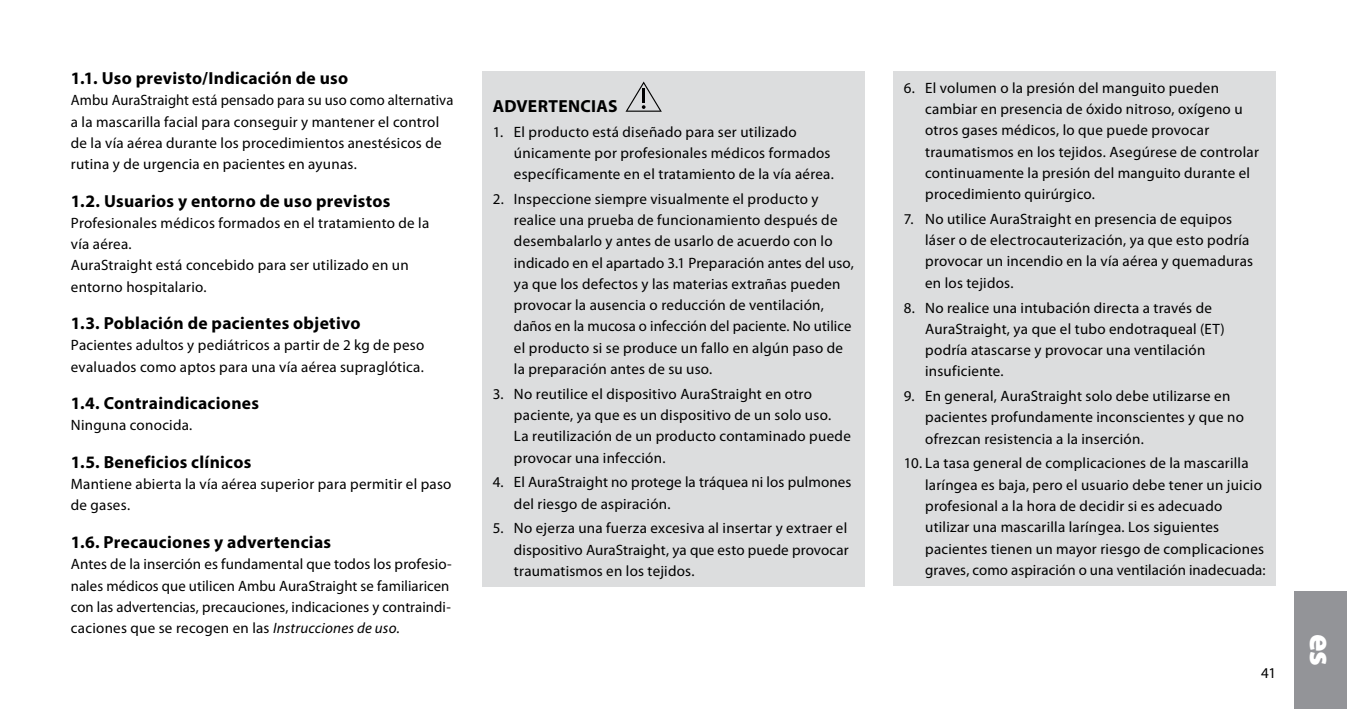
<style>
.page{position:relative;width:1347px;height:709px;background:#fff}
.page>*{position:absolute;margin:0;border:0;box-sizing:border-box;transform-origin:0 0}
.t1{font:900 32.5px "Myriad Pro";color:#fff}
.t2{font:700 17.5px "Myriad Pro";letter-spacing:.02em;color:#000}
.t3{font:15px/21.2px "Myriad Pro";letter-spacing:.015em;color:#000}
.s1{font-style:italic}
</style>
<div class="page">
<div style="left:1293px;top:591px;width:53px;height:118px;background:#939498"></div>
<div style="left:482px;top:71px;width:383px;height:515px;background:#dcddde"></div>
<svg style="left:625px;top:81px;width:37px;height:31px"></svg>
<div style="left:893px;top:71px;width:383px;height:514px;background:#dcddde"></div>
<p class="t2" style="left:71px;top:67px;width:279px">1.1. Uso previsto/Indicación de uso</p>
<p class="t3" style="left:71px;top:90px;width:384px">Ambu AuraStraight está pensado para su uso como alternativa a la mascarilla facial para conseguir y mantener el control de la vía aérea durante los procedimientos anestésicos de rutina y de urgencia en pacientes en ayunas.</p>
<p class="t2" style="left:71px;top:189px;width:321px">1.2. Usuarios y entorno de uso previstos</p>
<p class="t3" style="left:71px;top:212px;width:360px">Profesionales médicos formados en el tratamiento de la vía aérea.<br>AuraStraight está concebido para ser utilizado en un entorno hospitalario.</p>
<p class="t2" style="left:71px;top:312px;width:291px">1.3. Población de pacientes objetivo</p>
<p class="t3" style="left:71px;top:335px;width:355px">Pacientes adultos y pediátricos a partir de 2 kg de peso evaluados como aptos para una vía aérea supraglótica.</p>
<p class="t2" style="left:71px;top:392px;width:190px">1.4. Contraindicaciones</p>
<p class="t3" style="left:71px;top:415px;width:123px">Ninguna conocida.</p>
<p class="t2" style="left:71px;top:450px;width:182px">1.5. Beneficios clínicos</p>
<p class="t3" style="left:71px;top:474px;width:382px">Mantiene abierta la vía aérea superior para permitir el paso de gases.</p>
<p class="t2" style="left:71px;top:530px;width:262px">1.6. Precauciones y advertencias</p>
<p class="t3" style="left:71px;top:554px;width:382px">Antes de la inserción es fundamental que todos los profesio&shy;nales médicos que utilicen Ambu AuraStraight se familiaricen con las advertencias, precauciones, indicaciones y contraindi&shy;caciones que se recogen en las <span class="s1">Instrucciones de uso.</span></p>
<p class="t2" style="left:493px;top:94px;width:126px">ADVERTENCIAS</p>
<p class="t3" style="left:514px;top:121px;width:321px;text-indent:-21px">1. El producto está diseñado para ser utilizado únicamente por profesionales médicos formados específicamente en el tratamiento de la vía aérea.</p>
<p class="t3" style="left:514px;top:188px;width:341px;text-indent:-21px">2. Inspeccione siempre visualmente el producto y realice una prueba de funcionamiento después de desembalarlo y antes de usarlo de acuerdo con lo indicado en el apartado 3.1 Preparación antes del uso, ya que los defectos y las materias extrañas pueden provocar la ausencia o reducción de ventilación, daños en la mucosa o infección del paciente. No utilice el producto si se produce un fallo en algún paso de la preparación antes de su uso.</p>
<p class="t3" style="left:514px;top:383px;width:338px;text-indent:-21px">3. No reutilice el dispositivo AuraStraight en otro paciente, ya que es un dispositivo de un solo uso.<br>La reutilización de un producto contaminado puede provocar una infección.</p>
<p class="t3" style="left:514px;top:472px;width:339px;text-indent:-21px">4. El AuraStraight no protege la tráquea ni los pulmones del riesgo de aspiración.</p>
<p class="t3" style="left:514px;top:518px;width:336px;text-align:justify;text-indent:-21px">5. No ejerza una fuerza excesiva al insertar y extraer el dispositivo AuraStraight, ya que esto puede provocar traumatismos en los tejidos.</p>
<p class="t3" style="left:925px;top:77px;width:335px;text-indent:-21px">6. El volumen o la presión del manguito pueden cambiar en presencia de óxido nitroso, oxígeno u otros gases médicos, lo que puede provocar traumatismos en los tejidos. Asegúrese de controlar continuamente la presión del manguito durante el procedimiento quirúrgico.</p>
<p class="t3" style="left:925px;top:208px;width:329px;text-indent:-21px">7. No utilice AuraStraight en presencia de equipos láser o de electrocauterización, ya que esto podría provocar un incendio en la vía aérea y quemaduras en los tejidos.</p>
<p class="t3" style="left:925px;top:297px;width:301px;text-indent:-21px">8. No realice una intubación directa a través de AuraStraight, ya que el tubo endotraqueal (ET) podría atascarse y provocar una ventilación insuficiente.</p>
<p class="t3" style="left:925px;top:386px;width:320px;text-indent:-21px">9. En general, AuraStraight solo debe utilizarse en pacientes profundamente inconscientes y que no ofrezcan resistencia a la inserción.</p>
<p class="t3" style="left:925px;top:453px;width:342px;text-indent:-21px">10. La tasa general de complicaciones de la mascarilla laríngea es baja, pero el usuario debe tener un juicio profesional a la hora de decidir si es adecuado utilizar una mascarilla laríngea. Los siguientes pacientes tienen un mayor riesgo de complicaciones graves, como aspiración o una ventilación inadecuada:</p>
<p class="t3" style="left:1261px;top:662px;width:16px">41</p>
<h1 class="t1" style="left:1342px;top:634px;width:34px;rotate:90deg">es</h1>
</div>
